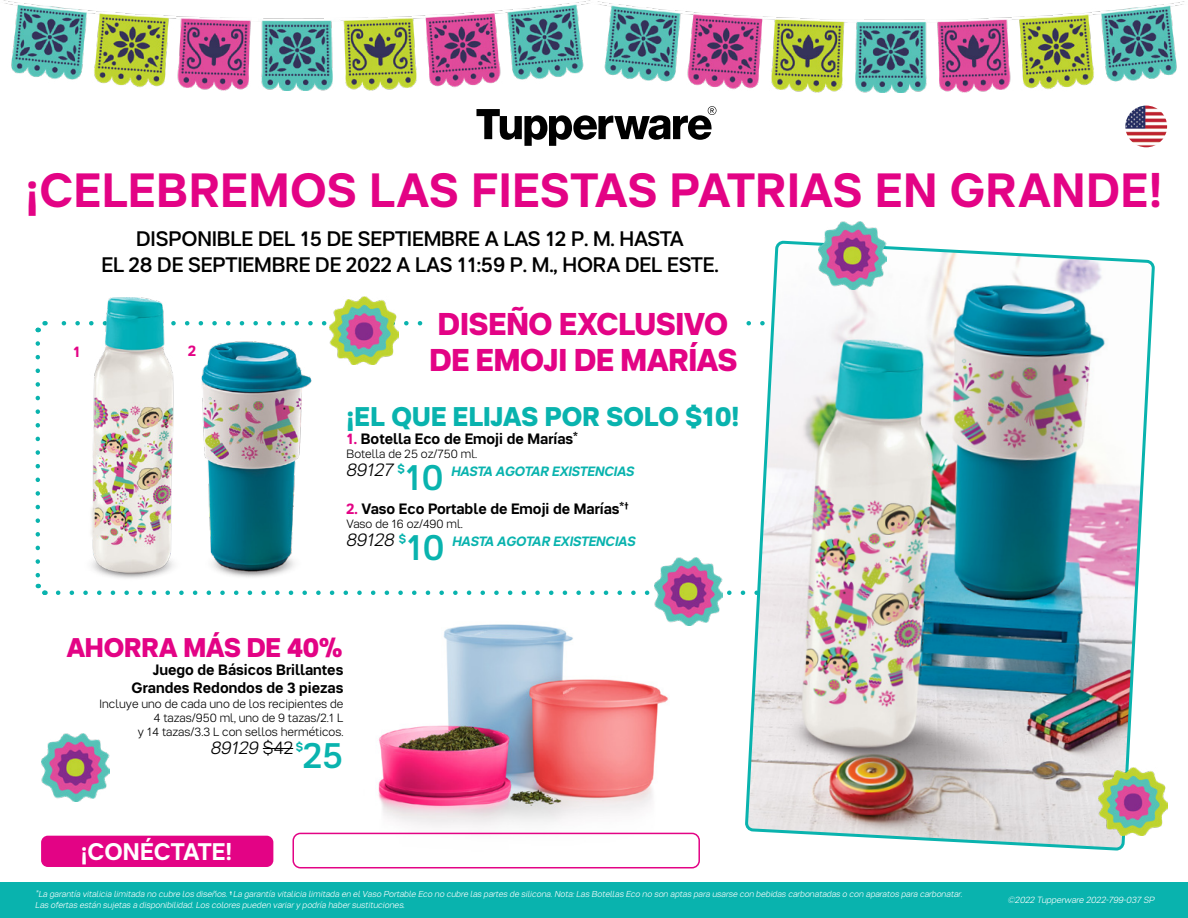
<style>
.page{position:relative;width:1188px;height:918px;background:#fff}
.page>*{position:absolute;margin:0;border:0;box-sizing:border-box;transform-origin:0 0}
.t1{font:700 48px "Tupper PRO";letter-spacing:.01em;color:#e30385}
.t2{font:500 36px "Tupper PRO";color:#09b3ae}
.t3{font:800 31.5px/36px "Tupper PRO";letter-spacing:-.01em;color:#e30385}
.t4{font:800 27px "Tupper PRO";color:#09b3ae}
.t5{font:800 27px "Tupper PRO";letter-spacing:-.01em;color:#e30385}
.t6{font:700 24px "Tupper PRO";color:#fff}
.t7{font:500 21px/25.5px "Tupper PRO";letter-spacing:-.01em;color:#000;text-align:center}
.t8{font:italic 300 18px "Tupper PRO";letter-spacing:-.01em;color:#000}
.t9{font:700 15px/18px "Tupper PRO";color:#000;text-align:right}
.t10{font:700 15px "Tupper PRO";color:#e30385}
.t11{font:italic 700 13.5px "Tupper PRO";letter-spacing:-.01em;color:#09b3ae}
.t12{font:300 12px/14.4px "Tupper PRO";color:#000;text-align:right}
.t13{font:italic 300 9px "Tupper PRO";color:#fff}
.t14{font:italic 300 8.7px/10.5px "Tupper PRO";color:#fff}
.s1{color:#e30385}
.s2{font-style:normal}
</style>
<div class="page">
<div style="left:0;top:883px;width:1188px;height:35px;background:#09b3ae"></div>
<svg style="left:476px;top:106px;width:240px;height:40px"></svg>
<img style="left:353px;top:624px;width:347px;height:214px">
<svg style="left:343px;top:590px;width:400px;height:7px"></svg>
<svg style="left:404px;top:321px;width:19px;height:5px"></svg>
<img style="left:743px;top:240px;width:412px;height:611px">
<img style="left:35px;top:297px;width:300px;height:298px">
<img style="left:3px;top:0;width:1182px;height:92px">
<img style="left:654px;top:558px;width:68px;height:67px">
<img style="left:1098px;top:768px;width:69px;height:68px">
<img style="left:819px;top:222px;width:67px;height:68px">
<img style="left:330px;top:297px;width:69px;height:68px">
<img style="left:42px;top:734px;width:67px;height:68px">
<img style="left:1125px;top:106px;width:42px;height:41px;border-radius:21px">
<div style="left:41px;top:836px;width:232px;height:31px;background:#e30385;border-radius:7px"></div>
<hr style="left:263px;top:748px;width:30px;height:1px;background:#000">
<div style="left:293px;top:833px;width:407px;height:35px;border:2px solid #e30385;border-radius:7px"></div>
<h1 class="t1" style="left:26px;top:162px;width:1138px">¡CELEBREMOS LAS FIESTAS PATRIAS EN GRANDE!</h1>
<h3 class="t7" style="left:101px;top:226px;width:619px">DISPONIBLE DEL 15 DE SEPTIEMBRE A LAS 12 P. M. HASTA<br>EL 28 DE SEPTIEMBRE DE 2022 A LAS 11:59 P. M., HORA DEL ESTE.</h3>
<h3 class="t10" style="left:73px;top:343px;width:9px">1</h3>
<h3 class="t10" style="left:188px;top:342px;width:10px">2</h3>
<h3 class="t3" style="left:429px;top:306px;width:310px">DISEÑO EXCLUSIVO<br>DE EMOJI DE MARÍAS</h3>
<h3 class="t4" style="left:346px;top:401px;width:394px">¡EL QUE ELIJAS POR SOLO $10!</h3>
<h3 class="t9" style="left:346px;top:430px;width:233px"><span class="s1">1.</span> Botella Eco de Emoji de Marías*</h3>
<h3 class="t12" style="left:346px;top:447px;width:132px">Botella de 25 oz/750 ml.</h3>
<h3 class="t8" style="left:346px;top:460px;width:60px">89127 <sup>$</sup></h3>
<h2 class="t2" style="left:405px;top:456px;width:40px">10</h2>
<h3 class="t11" style="left:451px;top:464px;width:185px">HASTA AGOTAR EXISTENCIAS</h3>
<h3 class="t9" style="left:346px;top:500px;width:284px"><span class="s1">2.</span> Vaso Eco Portable de Emoji de Marías*<sup>†</sup></h3>
<h3 class="t12" style="left:346px;top:517px;width:118px">Vaso de 16 oz/490 ml.</h3>
<h3 class="t8" style="left:346px;top:530px;width:61px">89128 <sup>$</sup></h3>
<h2 class="t2" style="left:406px;top:526px;width:40px">10</h2>
<h3 class="t11" style="left:453px;top:534px;width:185px">HASTA AGOTAR EXISTENCIAS</h3>
<h3 class="t5" style="left:66px;top:632px;width:279px">AHORRA MÁS DE 40%</h3>
<h3 class="t9" style="left:132px;top:661px;width:213px">Juego de Básicos Brillantes<br>Grandes Redondos de 3 piezas</h3>
<h3 class="t12" style="left:100px;top:696px;width:245px">Incluye uno de cada uno de los recipientes de<br>4 tazas/950 ml, uno de 9 tazas/2.1 L<br>y 14 tazas/3.3 L con sellos herméticos.</h3>
<h3 class="t8" style="left:211px;top:738px;width:94px">89129 <span class="s2">$42</span> <sup>$</sup></h3>
<h2 class="t2" style="left:303px;top:735px;width:42px">25</h2>
<h3 class="t6" style="left:81px;top:838px;width:153px">¡CONÉCTATE!</h3>
<p class="t14" style="left:36px;top:889px;width:929px">*La garantía vitalicia limitada no cubre los diseños. <sup>†</sup> La garantía vitalicia limitada en el Vaso Portable Eco no cubre las partes de silicona. Nota: Las Botellas Eco no son aptas para usarse con bebidas carbonatadas o con aparatos para carbonatar.<br>Las ofertas están sujetas a disponibilidad. Los colores pueden variar y podría haber sustituciones.</p>
<p class="t13" style="left:1008px;top:895px;width:148px">©2022 Tupperware 2022-799-037 SP</p>
</div>
